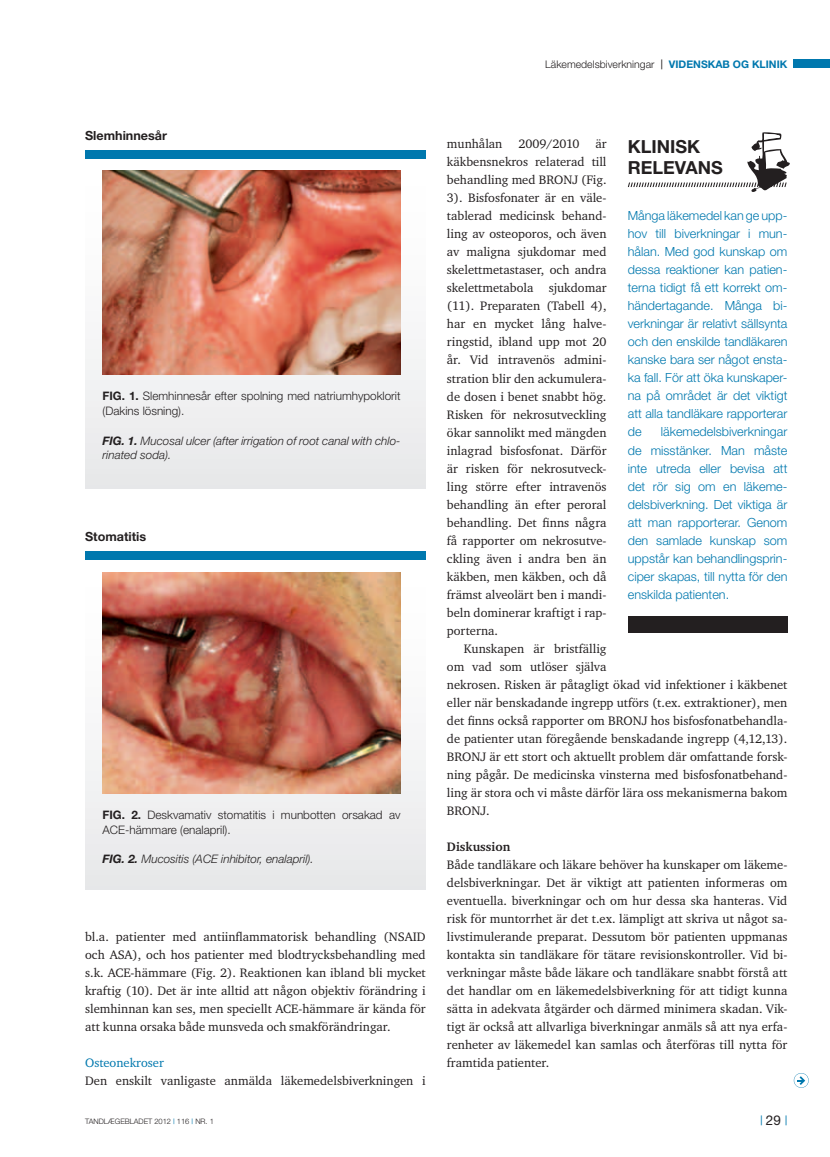
<style>
.page{position:relative;width:830px;height:1157px;background:#fff}
.page>*{position:absolute;margin:0;border:0;box-sizing:border-box;transform-origin:0 0}
.t1{font:700 18px/21px "Helvetica Neue";color:#231f20}
.t2{font:12.6px/18px "Charter ITC";color:#231f20;text-align:justify}
.t3{font:300 12.6px/18px "Helvetica Neue";color:#0078ae;text-align:justify}
.t4{font:700 12.6px "Helvetica Neue";color:#231f20}
.t5{font:12.6px "Charter ITC";color:#0078ae}
.t6{font:700 12.6px "Charter ITC";color:#231f20}
.t7{font:300 11.7px/14.7px "Helvetica Neue";color:#231f20}
.t8{font:italic 300 11.7px/14.7px "Helvetica Neue";color:#231f20}
.t9{font:300 10.5px "Helvetica Neue";color:#231f20}
.t10{font:10.5px "Arial";color:#0078ae}
.t11{font:300 7.5px "Helvetica Neue";color:#231f20}
.s1{font-family:"Arial";font-weight:400}
.s2{font-weight:700;color:#0078ae}
.s3{font-weight:700}
.s4{font-weight:400;color:#0078ae}
.s5{font-family:"Helvetica Neue";font-size:13.5px;color:#231f20}
</style>
<div class="page">
<div style="left:793px;top:60px;width:36px;height:8px;background:#0078ae"></div>
<svg style="left:793px;top:1073px;width:15px;height:14px"></svg>
<div style="left:85px;top:158px;width:340px;height:330px;background:linear-gradient(to bottom,#fffffe,#e9eaeb)"></div>
<img style="left:102px;top:171px;width:298px;height:203px">
<div style="left:85px;top:150px;width:340px;height:8px;background:#0078ae"></div>
<div style="left:85px;top:559px;width:340px;height:330px;background:linear-gradient(to bottom,#fff,#e9e9ea)"></div>
<img style="left:102px;top:572px;width:298px;height:221px">
<div style="left:85px;top:551px;width:340px;height:8px;background:#0078ae"></div>
<div style="left:627px;top:616px;width:160px;height:16px;background:#231f20"></div>
<svg style="left:627px;top:132px;width:162px;height:60px"></svg>
<p class="t9" style="left:545px;top:58px;width:243px">läkemedelsbiverkningar <span class="s1">|</span> <span class="s2">VIDENSKAB OG KLINIK</span></p>
<p class="t4" style="left:85px;top:128px;width:83px">SLEMHINNESÅR</p>
<p class="t7" style="left:102px;top:388px;width:299px"><span class="s3">FIG. 1.</span> Slemhinnesår efter spolning med natriumhypoklorit (dakins lösning).</p>
<p class="t8" style="left:102px;top:433px;width:299px"><span class="s3">FIG. 1.</span> Mucosal ulcer (after irrigation of root canal with chlo&shy;rinated soda).</p>
<p class="t4" style="left:85px;top:529px;width:63px">STOMATITIS</p>
<p class="t7" style="left:102px;top:807px;width:299px"><span class="s3">FIG. 2.</span> deskvamativ stomatitis i munbotten orsakad av aCe-hämmare (enalapril).</p>
<p class="t8" style="left:102px;top:851px;width:213px"><span class="s3">FIG. 2.</span> Mucositis (ACE inhibitor, enalapril).</p>
<p class="t2" style="left:85px;top:927px;width:342px">bl.a. patienter med antiinflammatorisk behandling (NSAID och ASA), och hos patienter med blodtrycksbehandling med s.k. ACE-hämmare (Fig. 2). Reaktionen kan ibland bli mycket kraftig (10). Det är inte alltid att någon objektiv förändring i slemhinnan kan ses, men speciellt ACE-hämmare är kända för att kunna orsaka både munsveda och smakförändringar.</p>
<p class="t5" style="left:85px;top:1054px;width:80px">Osteonekroser</p>
<p class="t2" style="left:85px;top:1071px;width:342px">Den enskilt vanligaste anmälda läkemedelsbiverkningen i</p>
<p class="t2" style="left:446px;top:135px;width:57px">munhålan</p>
<p class="t2" style="left:518px;top:135px;width:62px">2009/2010</p>
<h1 class="t1" style="left:627px;top:135px;width:96px">KLINISK<br>RELEVANS</h1>
<p class="t2" style="left:446px;top:135px;width:161px;text-indent:148px">är käkbensnekros relaterad till behandling med BRONJ (Fig.<br>3). Bisfosfonater är en väle&shy;tablerad medicinsk behand&shy;ling av osteoporos, och även av maligna sjukdomar med skelettmetastaser, och andra skelettmetabola sjukdomar (11). Preparaten (Tabell 4), har en mycket lång halve&shy;ringstid, ibland upp mot 20 år. Vid intravenös admini&shy;stration blir den ackumulera&shy;de dosen i benet snabbt hög.<br>Risken för nekrosutveckling ökar sannolikt med mängden inlagrad bisfosfonat. Därför är risken för nekrosutveck&shy;ling större efter intravenös behandling än efter peroral behandling. Det finns några få rapporter om nekrosutve&shy;ckling även i andra ben än käkben, men käkben, och då främst alveolärt ben i mandi&shy;beln dominerar kraftigt i rap&shy;porterna.</p>
<p class="t2" style="left:446px;top:639px;width:342px;text-align:left;text-indent:17px">Kunskapen är bristfällig<br>om vad som utlöser själva<br>nekrosen. Risken är påtagligt ökad vid infektioner i käkbenet eller när benskadande ingrepp utförs (t.ex. extraktioner), men det finns också rapporter om BRONJ hos bisfosfonatbehandla&shy;de patienter utan föregående benskadande ingrepp (4,12,13).<br>BRONJ är ett stort och aktuellt problem där omfattande forsk&shy;ning pågår. De medicinska vinsterna med bisfosfonatbehand&shy;ling är stora och vi måste därför lära oss mekanismerna bakom BRONJ.</p>
<p class="t6" style="left:446px;top:838px;width:65px">diskussion</p>
<p class="t2" style="left:446px;top:855px;width:342px">Både tandläkare och läkare behöver ha kunskaper om läkeme&shy;delsbiverkningar. Det är viktigt att patienten informeras om eventuella. biverkningar och om hur dessa ska hanteras. Vid risk för muntorrhet är det t.ex. lämpligt att skriva ut något sa&shy;livstimulerande preparat. Dessutom bör patienten uppmanas kontakta sin tandläkare för tätare revisionskontroller. Vid bi&shy;verkningar måste både läkare och tandläkare snabbt förstå att det handlar om en läkemedelsbiverkning för att tidigt kunna sätta in adekvata åtgärder och därmed minimera skadan. Vik&shy;tigt är också att allvarliga biverkningar anmäls så att nya erfa&shy;renheter av läkemedel kan samlas och återföras till nytta för framtida patienter.</p>
<p class="t3" style="left:627px;top:206px;width:161px">Många läkemedel kan ge upp&shy;hov till biverkningar i mun&shy;hålan. Med god kunskap om dessa reaktioner kan patien&shy;terna tidigt få ett korrekt om&shy;händertagande. Många bi&shy;verkningar är relativt sällsynta och den enskilde tandläkaren kanske bara ser något ensta&shy;ka fall. För att öka kunskaper&shy;na på området är det viktigt att alla tandläkare rapporterar de</p>
<p class="t3" style="left:627px;top:423px;width:161px;text-indent:33px">läkemedelsbiverkningar de misstänker. Man måste inte utreda eller bevisa att det rör sig om en läkeme&shy;delsbiverkning. det viktiga är att man rapporterar. genom den samlade kunskap som uppstår kan behandlingsprin&shy;ciper skapas, till nytta för den enskilda patienten.</p>
<p class="t11" style="left:85px;top:1116px;width:130px">tandlægebladet 2012 <span class="s4">|</span> 116 <span class="s4">|</span> nr. 1</p>
<p class="t10" style="left:759px;top:1112px;width:29px">| <span class="s5">29</span> |</p>
</div>
